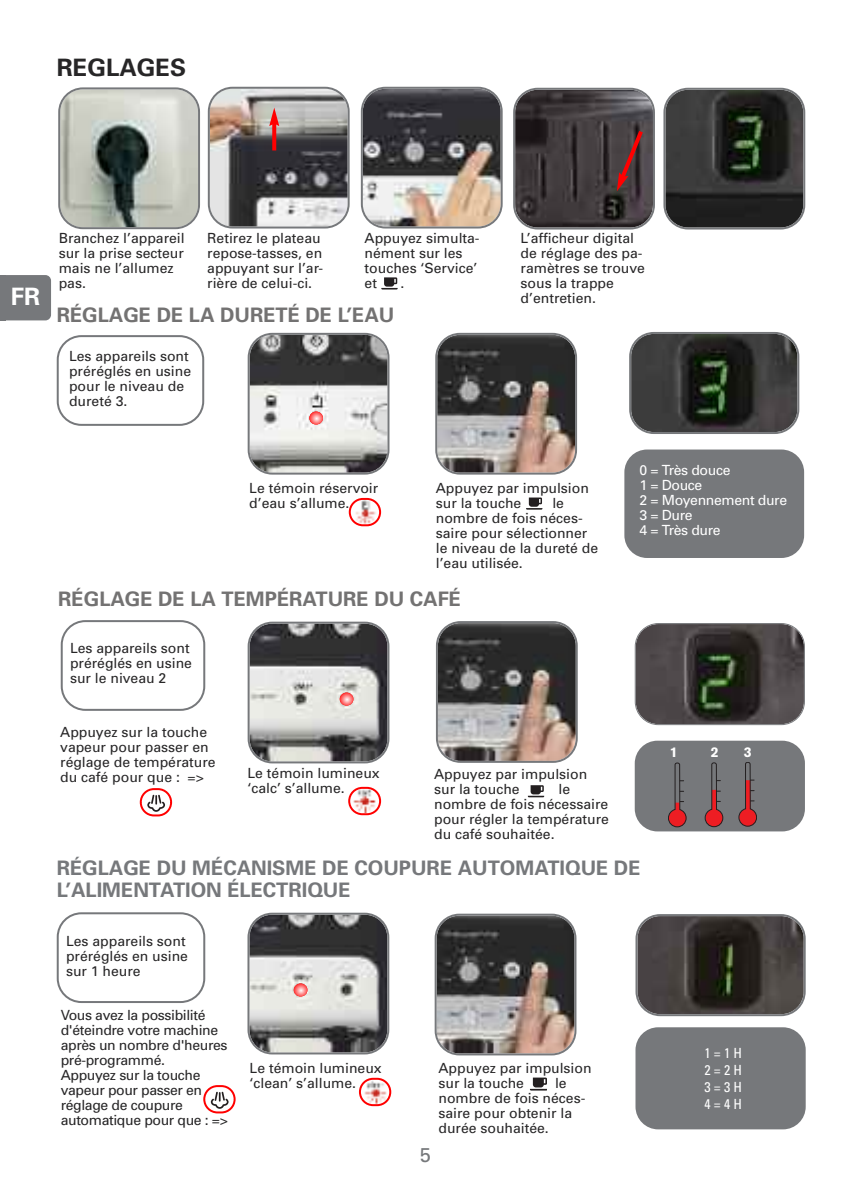
<style>
.page{position:relative;width:851px;height:1191px;background:#fff}
.page>*{position:absolute;margin:0;border:0;box-sizing:border-box;transform-origin:0 0}
.t1{font:700 24px "Univers";color:#272627}
.t2{font:700 24px "Univers";color:#fff}
.t3{font:700 20px/22px "Univers";color:#76787b}
.t4{font:700 20px "Univers";color:#737272}
.t5{font:20px "Univers";color:#76787b}
.t6{font:14px/15px "Univers";color:#272627}
.t7{font:14px/15px "Univers";letter-spacing:-.025em;color:#272627}
.t8{font:14px/15px "Univers";letter-spacing:-.025em;color:#fff}
.t9{font:condensed 14px/16.8px "Univers";letter-spacing:.22em;color:#fff;text-align:justify}
.t10{font:700 14px "Akzidenz Grotesk BE";color:#fff}
</style>
<div class="page">
<div style="left:0;top:275px;width:6px;height:45px;background:#76787b"></div>
<div style="left:0;top:275px;width:51px;height:45px;background:#76787b;border-radius:6px"></div>
<svg style="left:57px;top:335px;width:147px;height:91px"></svg>
<svg style="left:436px;top:621px;width:141px;height:142px;background:#6d6765"></svg>
<svg style="left:663px;top:88px;width:142px;height:141px;background:#363835"></svg>
<svg style="left:381px;top:277px;width:16px;height:12px"></svg>
<svg style="left:526px;top:497px;width:16px;height:12px"></svg>
<svg style="left:530px;top:1077px;width:17px;height:13px"></svg>
<svg style="left:527px;top:785px;width:17px;height:12px"></svg>
<svg style="left:434px;top:913px;width:142px;height:142px;background:#6f6966"></svg>
<div style="left:634px;top:740px;width:170px;height:91px;background:#76787b;border-radius:23px"></div>
<img style="left:635px;top:624px;width:168px;height:100px;border-radius:23px">
<div style="left:634px;top:623px;width:170px;height:102px;border:2px solid #76787b;border-radius:24px"></div>
<svg style="left:635px;top:914px;width:170px;height:102px;background:#46423f"></svg>
<svg style="left:629px;top:332px;width:170px;height:102px;background:#3d3f3c"></svg>
<svg style="left:435px;top:333px;width:142px;height:141px;background:#6e6765"></svg>
<svg style="left:247px;top:333px;width:142px;height:141px"></svg>
<svg style="left:361px;top:87px;width:141px;height:141px;background:#7e7774"></svg>
<svg style="left:58px;top:87px;width:142px;height:142px;background:#aaaea7"></svg>
<div style="left:624px;top:449px;width:180px;height:109px;background:#76787b;border-radius:23px"></div>
<svg style="left:61px;top:620px;width:144px;height:91px"></svg>
<svg style="left:57px;top:912px;width:148px;height:91px"></svg>
<div style="left:635px;top:1027px;width:170px;height:102px;background:#76787b;border-radius:23px"></div>
<svg style="left:668px;top:762px;width:18px;height:65px"></svg>
<svg style="left:704px;top:762px;width:19px;height:65px"></svg>
<svg style="left:738px;top:762px;width:18px;height:64px"></svg>
<svg style="left:309px;top:411px;width:14px;height:13px"></svg>
<svg style="left:247px;top:912px;width:142px;height:142px;background:#969594"></svg>
<svg style="left:247px;top:621px;width:142px;height:142px;background:#959493"></svg>
<svg style="left:349px;top:498px;width:32px;height:28px"></svg>
<svg style="left:140px;top:788px;width:32px;height:28px"></svg>
<svg style="left:203px;top:1085px;width:32px;height:28px"></svg>
<svg style="left:348px;top:787px;width:33px;height:28px"></svg>
<svg style="left:359px;top:1077px;width:32px;height:29px"></svg>
<svg style="left:513px;top:88px;width:142px;height:141px;background:#4a4244"></svg>
<svg style="left:208px;top:87px;width:141px;height:141px;background:#8b8685"></svg>
<h1 class="t1" style="left:57px;top:58px;width:131px">REGLAGES</h1>
<h1 class="t2" style="left:11px;top:288px;width:31px">FR</h1>
<p class="t6" style="left:59px;top:231px;width:127px">Branchez l’appareil sur la prise secteur mais ne l’allumez pas.</p>
<p class="t6" style="left:207px;top:231px;width:117px">Retirez le plateau repose-tasses, en appuyant sur l’ar&shy;rière de celui-ci.</p>
<p class="t6" style="left:520px;top:231px;width:126px">L’afficheur digital de réglage des pa&shy;ramètres se trouve sous la trappe d’entretien.</p>
<p class="t6" style="left:364px;top:231px;width:116px">Appuyez simulta&shy;nément sur les touches ‘Service’ et</p>
<p class="t6" style="left:400px;top:276px;width:5px">.</p>
<h2 class="t4" style="left:57px;top:307px;width:339px">RÉGLAGE DE LA DURETÉ DE L’EAU</h2>
<p class="t6" style="left:69px;top:350px;width:123px">Les appareils sont préréglés en usine pour le niveau de dureté 3.</p>
<p class="t6" style="left:249px;top:481px;width:130px">Le témoin réservoir d’eau s’allume.</p>
<p class="t6" style="left:436px;top:482px;width:155px">Appuyez par impulsion sur la touche</p>
<p class="t6" style="left:436px;top:497px;width:164px;text-indent:116px">le nombre de fois néces&shy;saire pour sélectionner le niveau de la dureté de l’eau utilisée.</p>
<h2 class="t4" style="left:58px;top:591px;width:404px">RÉGLAGE DE LA TEMPÉRATURE DU CAFÉ</h2>
<p class="t6" style="left:70px;top:642px;width:123px">Les appareils sont préréglés en usine sur le niveau 2</p>
<p class="t8" style="left:639px;top:463px;width:149px">0 = Très douce<br>1 = Douce<br>2 = Moyennement dure<br>3 = Dure<br>4 = Très dure</p>
<p class="t6" style="left:60px;top:726px;width:157px">Appuyez sur la touche vapeur pour passer en réglage de température du café pour que : =&gt;</p>
<p class="t6" style="left:247px;top:766px;width:134px">Le témoin lumineux ‘calc’ s’allume.</p>
<p class="t6" style="left:434px;top:767px;width:155px">Appuyez par impulsion sur la touche</p>
<p class="t6" style="left:434px;top:782px;width:176px;text-indent:124px">le nombre de fois nécessaire pour régler la température du café souhaitée.</p>
<h2 class="t3" style="left:57px;top:859px;width:585px">RÉGLAGE DU MÉCANISME DE COUPURE AUTOMATIQUE DE<br>L’ALIMENTATION ÉLECTRIQUE</h2>
<p class="t6" style="left:66px;top:935px;width:123px">Les appareils sont préréglés en usine sur 1 heure</p>
<p class="t7" style="left:61px;top:1008px;width:169px">Vous avez la possibilité d'éteindre votre machine après un nombre d'heures pré-programmé.<br>Appuyez sur la touche vapeur pour passer en réglage de coupure automatique pour que : =&gt;</p>
<p class="t6" style="left:249px;top:1062px;width:134px">Le témoin lumineux ‘clean’ s’allume.</p>
<p class="t6" style="left:438px;top:1061px;width:155px">Appuyez par impulsion sur la touche</p>
<p class="t6" style="left:438px;top:1076px;width:148px;text-indent:116px">le nombre de fois néces&shy;saire pour obtenir la durée souhaitée.</p>
<h2 class="t5" style="left:420px;top:1147px;width:13px">5</h2>
<p class="t10" style="left:669px;top:747px;width:9px">1</p>
<p class="t10" style="left:710px;top:747px;width:9px">2</p>
<p class="t10" style="left:743px;top:747px;width:9px">3</p>
<p class="t9" style="left:704px;top:1046px;width:39px">1=1H 2=2H 3=3H 4=4H</p>
</div>
